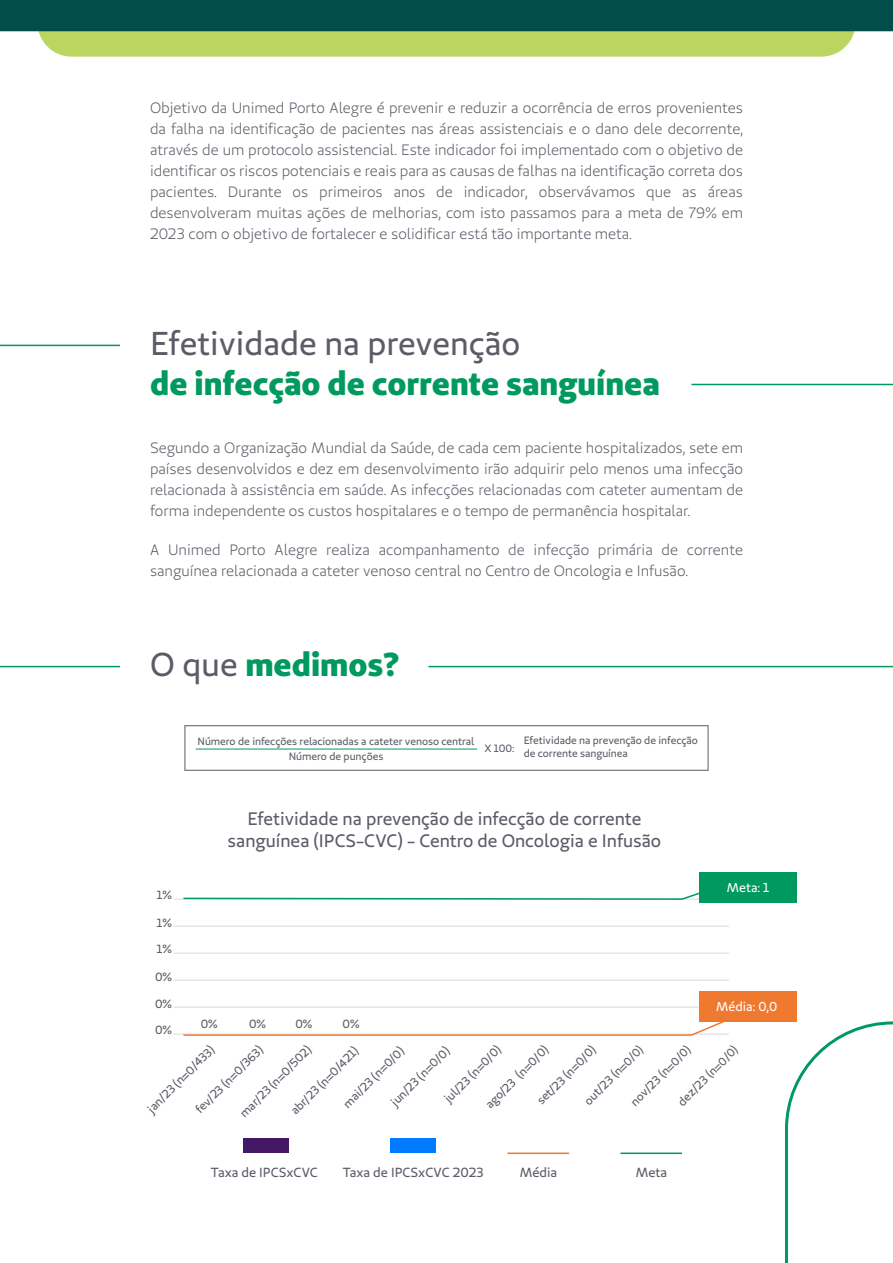
<style>
.page{position:relative;width:893px;height:1263px;background:#fff}
.page>*{position:absolute;margin:0;border:0;box-sizing:border-box;transform-origin:0 0}
.t1{font:700 33px "Unimed Sans 2020 Extra";color:#00995f}
.t2{font:33px "Unimed Sans 2020 Regular";color:#5c5c68}
.t3{font:18px/21.6px "Unimed Sans 2020 Regular";color:#5c5c68;text-align:center}
.t4{font:15px/21px "Unimed Sans 2020 Book";color:#5c5c68;text-align:justify}
.t5{font:13.2px "Unimed Sans 2020 Regular";color:#5c5c68}
.t6{font:12.9px "Unimed Sans 2020 Regular";color:#fff}
.t7{font:11.85px "Unimed Sans 2020 Regular";color:#5c5c68}
.t8{font:11.55px "Unimed Sans 2020 Regular";color:#5c5c68}
.t9{font:10.65px "Unimed Sans 2020 Regular";letter-spacing:-.005em;color:#5c5c68}
.t10{font:10.2px "Unimed Sans 2020 Regular";color:#fff}
.s1{font-family:"Unimed Sans 2020 Regular";font-weight:400;color:#5c5c68}
.s2{font-size:11.85px}
</style>
<div class="page">
<hr style="left:174px;top:899px;width:555px;height:1px;background:#dadada">
<hr style="left:174px;top:926px;width:555px;height:1px;background:#dadada">
<hr style="left:174px;top:953px;width:555px;height:1px;background:#dadada">
<hr style="left:174px;top:980px;width:555px;height:1px;background:#dadada">
<hr style="left:174px;top:1007px;width:555px;height:1px;background:#dadada">
<hr style="left:174px;top:1034px;width:555px;height:1px;background:#dadada">
<svg style="left:0;top:0;width:893px;height:57px;background:#588c5b"></svg>
<hr style="left:691px;top:384px;width:202px;height:1px;background:#00995f">
<hr style="left:0;top:345px;width:120px;height:1px;background:#00995f">
<hr style="left:428px;top:666px;width:465px;height:1px;background:#00995f">
<hr style="left:0;top:666px;width:120px;height:1px;background:#00995f">
<svg style="left:182px;top:1022px;width:545px;height:14px"></svg>
<svg style="left:182px;top:892px;width:517px;height:8px"></svg>
<hr style="left:508px;top:1152px;width:61px;height:2px;background:#f07930">
<hr style="left:620px;top:1152px;width:62px;height:2px;background:#00995f">
<div style="left:243px;top:1138px;width:45px;height:15px;background:#451865"></div>
<div style="left:391px;top:1138px;width:45px;height:15px;background:#007aff"></div>
<svg style="left:785px;top:1021px;width:108px;height:242px"></svg>
<hr style="left:196px;top:749px;width:281px;height:1px;background:#00995f">
<div style="left:185px;top:725px;width:523px;height:46px;border:1px solid #5c5c68"></div>
<div style="left:699px;top:991px;width:98px;height:31px;background:#f07930"></div>
<div style="left:699px;top:872px;width:98px;height:31px;background:#00995f"></div>
<p class="t4" style="left:150px;top:97px;width:594px">Objetivo da Unimed Porto Alegre é prevenir e reduzir a ocorrência de erros provenientes da falha na identificação de pacientes nas áreas assistenciais e o dano dele decorrente, através de um protocolo assistencial. Este indicador foi implementado com o objetivo de identificar os riscos potenciais e reais para as causas de falhas na identificação correta dos pacientes. Durante os primeiros anos de indicador, observávamos que as áreas desenvolveram muitas ações de melhorias, com isto passamos para a meta de 79% em 2023 com o objetivo de fortalecer e solidificar está tão importante meta.</p>
<h1 class="t2" style="left:150px;top:322px;width:371px">Efetividade na prevenção</h1>
<h1 class="t1" style="left:150px;top:361px;width:511px">de infecção de corrente sanguínea</h1>
<p class="t4" style="left:150px;top:437px;width:594px">Segundo a Organização Mundial da Saúde, de cada cem paciente hospitalizados, sete em países desenvolvidos e dez em desenvolvimento irão adquirir pelo menos uma infecção relacionada à assistência em saúde. As infecções relacionadas com cateter aumentam de forma independente os custos hospitalares e o tempo de permanência hospitalar.</p>
<p class="t4" style="left:150px;top:539px;width:594px">A Unimed Porto Alegre realiza acompanhamento de infecção primária de corrente sanguínea relacionada a cateter venoso central no Centro de Oncologia e Infusão.</p>
<h1 class="t1" style="left:150px;top:642px;width:251px"><span class="s1">O que</span> medimos?</h1>
<p class="t9" style="left:198px;top:734px;width:278px">Número de infecções relacionadas a cateter venoso central</p>
<p class="t9" style="left:524px;top:734px;width:176px">Efetividade na prevenção de infecção</p>
<p class="t9" style="left:289px;top:750px;width:96px">Número de punções</p>
<p class="t9" style="left:524px;top:746px;width:106px">de corrente sanguínea</p>
<p class="t9" style="left:484px;top:741px;width:32px">X 100:</p>
<p class="t7" style="left:157px;top:887px;width:16px">1%</p>
<p class="t7" style="left:157px;top:916px;width:16px">1%</p>
<p class="t7" style="left:157px;top:941px;width:16px">1%</p>
<p class="t7" style="left:155px;top:970px;width:18px">0%</p>
<p class="t7" style="left:155px;top:996px;width:18px">0%</p>
<p class="t7" style="left:155px;top:1023px;width:18px">0%</p>
<p class="t3" style="left:228px;top:808px;width:435px">Efetividade na prevenção de infecção de corrente sanguínea (IPCS-CVC) - Centro de Oncologia e Infusão</p>
<p class="t7" style="left:201px;top:1016px;width:18px">0%</p>
<p class="t7" style="left:249px;top:1016px;width:18px">0%</p>
<p class="t7" style="left:295px;top:1016px;width:18px">0%</p>
<p class="t7" style="left:342px;top:1016px;width:18px">0%</p>
<p class="t6" style="left:726px;top:879px;width:44px">Meta: 1</p>
<p class="t6" style="left:716px;top:998px;width:63px">Média: 0,0</p>
<p class="t10" style="left:736px;top:1000px;width:33px">Média:</p>
<p class="t7" style="left:237px;top:1110px;width:97px;rotate:-45deg">mar/23 (n=0/502)</p>
<p class="t7" style="left:441px;top:1095px;width:76px;rotate:-45deg">jul/23 (n=0/0)</p>
<p class="t7" style="left:482px;top:1101px;width:85px;rotate:-45deg">ago/23 (n=0/0)</p>
<p class="t7" style="left:534px;top:1097px;width:79px;rotate:-45deg">set/23 (n=0/0)</p>
<p class="t7" style="left:144px;top:1105px;width:91px;rotate:-45deg">jan/23 (n=0/433)</p>
<p class="t7" style="left:192px;top:1106px;width:91px;rotate:-45deg">fev/23 (n=0/363)</p>
<p class="t8" style="left:627px;top:1098px;width:81px;rotate:-45deg"><span class="s2">nov/23</span> (n=0/0)</p>
<p class="t8" style="left:581px;top:1097px;width:79px;rotate:-45deg"><span class="s2">out/23</span> (n=0/0)</p>
<p class="t8" style="left:675px;top:1098px;width:81px;rotate:-45deg"><span class="s2">dez/23</span> (n=0/0)</p>
<p class="t7" style="left:288px;top:1107px;width:91px;rotate:-45deg">abr/23 (n=0/421)</p>
<p class="t7" style="left:340px;top:1100px;width:82px;rotate:-45deg">mai/23 (n=0/0)</p>
<p class="t7" style="left:387px;top:1098px;width:79px;rotate:-45deg">jun/23 (n=0/0)</p>
<p class="t5" style="left:211px;top:1164px;width:109px">Taxa de IPCSxCVC</p>
<p class="t5" style="left:343px;top:1164px;width:142px">Taxa de IPCSxCVC 2023</p>
<p class="t5" style="left:519px;top:1164px;width:39px">Média</p>
<p class="t5" style="left:635px;top:1164px;width:33px">Meta</p>
</div>
